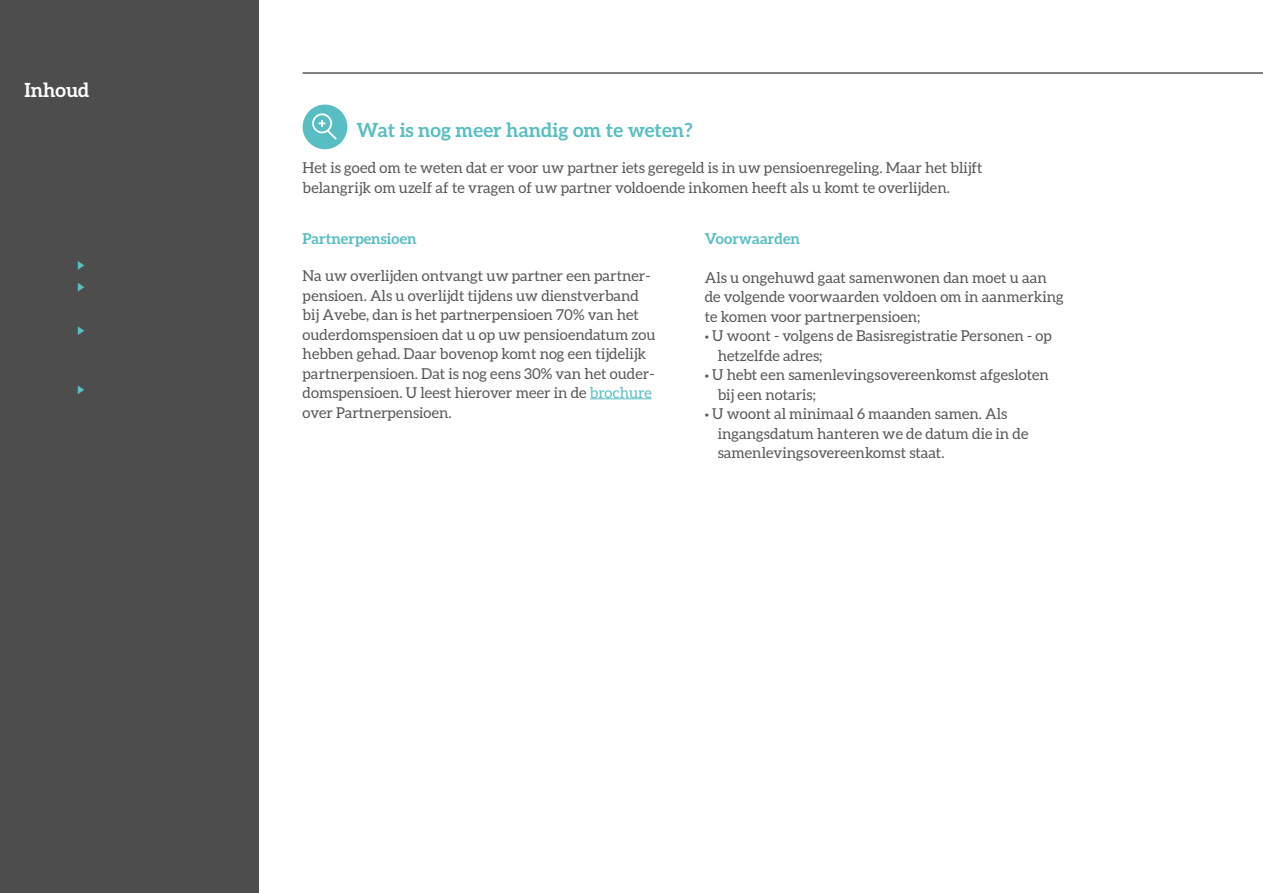
<style>
.page{position:relative;width:1263px;height:893px;background:#fff}
.page>*{position:absolute;margin:0;border:0;box-sizing:border-box;transform-origin:0 0}
.t1{font:700 19.5px "Aleo";color:#57bec3}
.t2{font:700 19.5px "Aleo";color:#fff}
.t3{font:15px/19.5px "Aleo";color:#575756}
.t4{font:700 15px "Aleo";color:#57bec3}
.s1{color:#57bec3}
.s2{font-family:"Myriad Pro"}
</style>
<div class="page">
<div style="left:0;top:0;width:259px;height:893px;background:#4e4d4d"></div>
<hr style="left:303px;top:72px;width:960px;height:2px;background:#575756">
<hr style="left:590px;top:398px;width:62px;height:1px;background:#57bec3">
<div style="left:303px;top:105px;width:44px;height:44px;background:#57bec3;border-radius:50%"></div>
<svg style="left:312px;top:113px;width:25px;height:27px"></svg>
<svg style="left:78px;top:283px;width:6px;height:9px"></svg>
<svg style="left:78px;top:261px;width:6px;height:9px"></svg>
<svg style="left:78px;top:326px;width:6px;height:9px"></svg>
<svg style="left:78px;top:385px;width:6px;height:9px"></svg>
<h1 class="t2" style="left:24px;top:78px;width:67px">Inhoud</h1>
<h1 class="t1" style="left:357px;top:119px;width:337px">Wat is nog meer handig om te weten?</h1>
<p class="t3" style="left:303px;top:158px;width:681px">Het is goed om te weten dat er voor uw partner iets geregeld is in uw pensioenregeling. Maar het blijft belangrijk om uzelf af te vragen of uw partner voldoende inkomen heeft als u komt te overlijden.</p>
<p class="t4" style="left:303px;top:230px;width:116px">Partnerpensioen</p>
<p class="t3" style="left:303px;top:266px;width:354px">Na uw overlijden ontvangt uw partner een partner&shy;pensioen. Als u overlijdt tijdens uw dienstverband bij Avebe, dan is het partnerpensioen 70% van het ouderdomspensioen dat u op uw pensioendatum zou hebben gehad. Daar bovenop komt nog een tijdelijk partnerpensioen. Dat is nog eens 30% van het ouder&shy;domspensioen. U leest hierover meer in de <span class="s1">brochure </span>over Partnerpensioen.</p>
<p class="t4" style="left:705px;top:230px;width:97px">Voorwaarden</p>
<p class="t3" style="left:705px;top:267px;width:360px">Als u ongehuwd gaat samenwonen dan moet u aan de volgende voorwaarden voldoen om in aanmerking te komen voor partnerpensioen;</p>
<p class="t3" style="left:718px;top:326px;width:336px;text-indent:-13px"><span class="s2">•</span> U woont - volgens de Basisregistratie Personen - op hetzelfde adres;</p>
<p class="t3" style="left:718px;top:365px;width:333px;text-indent:-13px"><span class="s2">•</span> U hebt een samenlevingsovereenkomst afgesloten bij een notaris;</p>
<p class="t3" style="left:718px;top:404px;width:312px;text-indent:-13px"><span class="s2">•</span> U woont al minimaal 6 maanden samen. Als ingangsdatum hanteren we de datum die in de samenlevingsovereenkomst staat.</p>
</div>
